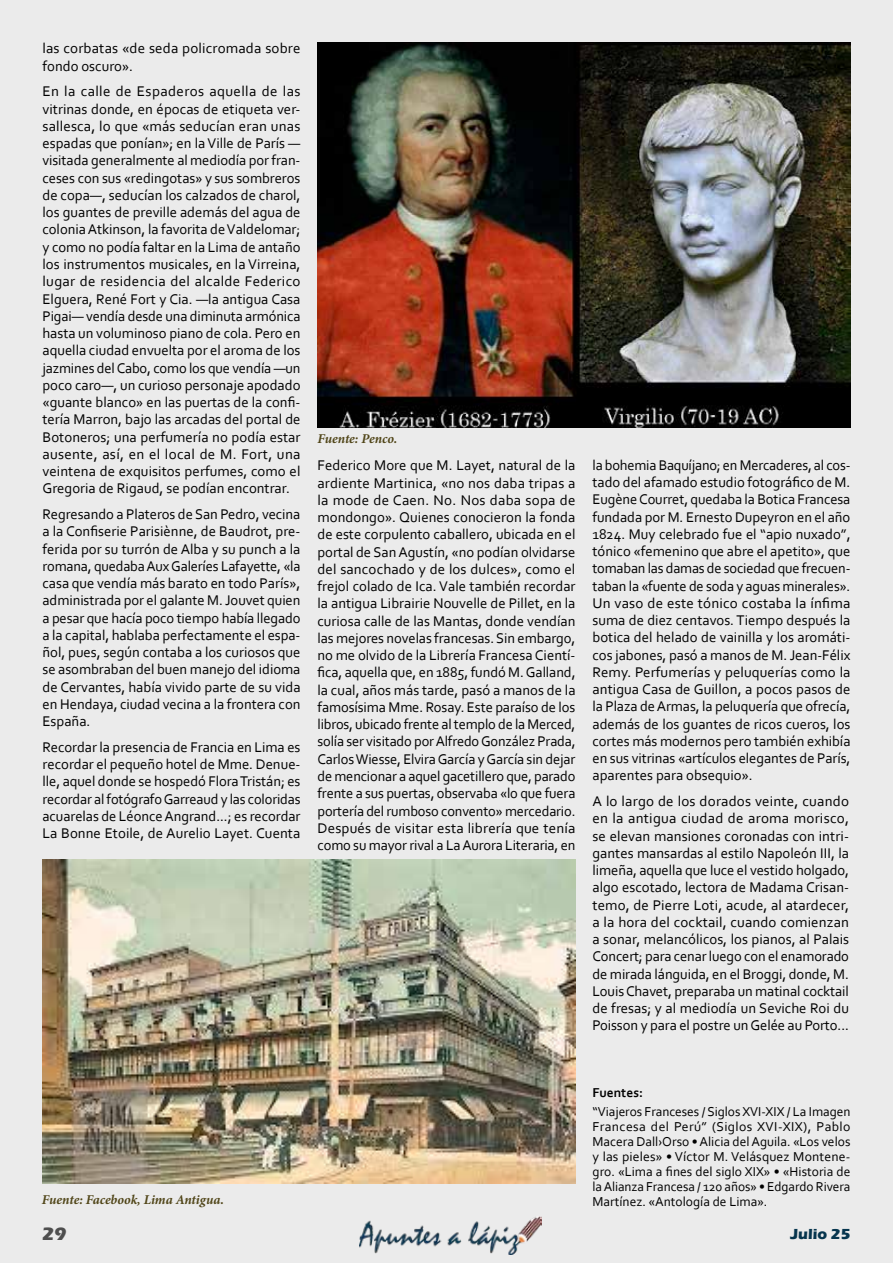
<style>
.page{position:relative;width:893px;height:1263px;background:#ebebeb}
.page>*{position:absolute;margin:0;border:0;box-sizing:border-box;transform-origin:0 0}
.t1{font:700 18.75px "Eras ITC";color:#4e4e4e}
.t2{font:700 15px "Eras ITC";color:#06354e}
.t3{font:14.7px/17.2px "Corbel";color:#000;text-align:justify}
.t4{font:13.5px/15px "Corbel";letter-spacing:-.005em;color:#000;text-align:justify}
.t5{font:italic 700 13.5px "Minion Pro";letter-spacing:-.005em;color:#514619}
.t6{font:700 13.5px "Corbel";color:#000}
</style>
<div class="page">
<img style="left:359px;top:1216px;width:182px;height:38px">
<img style="left:317px;top:43px;width:533px;height:385px">
<img style="left:43px;top:859px;width:532px;height:324px">
<p class="t3" style="left:43px;top:40px;width:259px">las corbatas «de seda policromada sobre fondo oscuro».</p>
<p class="t3" style="left:43px;top:83px;width:260px">En la calle de Espaderos aquella de las vitrinas donde, en épocas de etiqueta ver&shy;sallesca, lo que «más seducían eran unas espadas que ponían»; en la Ville de París — visitada generalmente al mediodía por fran&shy;ceses con sus «redingotas» y sus sombreros de copa—, seducían los calzados de charol, los guantes de preville además del agua de colonia Atkinson, la favorita de Valdelomar; y como no podía faltar en la Lima de antaño los instrumentos musicales, en la Virreina, lugar de residencia del alcalde Federico Elguera, René Fort y Cia. —la antigua Casa Pigai— vendía desde una diminuta armónica hasta un voluminoso piano de cola. Pero en aquella ciudad envuelta por el aroma de los jazmines del Cabo, como los que vendía —un poco caro—, un curioso personaje apodado «guante blanco» en las puertas de la confi&shy;tería Marron, bajo las arcadas del portal de Botoneros; una perfumería no podía estar ausente, así, en el local de M. Fort, una veintena de exquisitos perfumes, como el Gregoria de Rigaud, se podían encontrar.</p>
<p class="t3" style="left:43px;top:505px;width:259px">Regresando a Plateros de San Pedro, vecina a la Confiserie Parisiènne, de Baudrot, pre&shy;ferida por su turrón de Alba y su punch a la romana, quedaba Aux Galeríes Lafayette, «la casa que vendía más barato en todo París», administrada por el galante M. Jouvet quien a pesar que hacía poco tiempo había llegado a la capital, hablaba perfectamente el espa&shy;ñol, pues, según contaba a los curiosos que se asombraban del buen manejo del idioma de Cervantes, había vivido parte de su vida en Hendaya, ciudad vecina a la frontera con España.</p>
<p class="t3" style="left:43px;top:738px;width:259px">Recordar la presencia de Francia en Lima es recordar el pequeño hotel de Mme. Denue&shy;lle, aquel donde se hospedó Flora Tristán; es recordar al fotógrafo Garreaud y las coloridas acuarelas de Léonce Angrand...; es recordar La Bonne Etoile, de Aurelio Layet. Cuenta</p>
<p class="t5" style="left:317px;top:429px;width:81px">Fuente: Penco.</p>
<p class="t3" style="left:317px;top:457px;width:260px">Federico More que M. Layet, natural de la ardiente Martinica, «no nos daba tripas a la mode de Caen. No. Nos daba sopa de mondongo». Quienes conocieron la fonda de este corpulento caballero, ubicada en el portal de San Agustín, «no podían olvidarse del sancochado y de los dulces», como el frejol colado de Ica. Vale también recordar la antigua Librairie Nouvelle de Pillet, en la curiosa calle de las Mantas, donde vendían las mejores novelas francesas. Sin embargo, no me olvido de la Librería Francesa Cientí&shy;fica, aquella que, en 1885, fundó M. Galland, la cual, años más tarde, pasó a manos de la famosísima Mme. Rosay. Este paraíso de los libros, ubicado frente al templo de la Merced, solía ser visitado por Alfredo González Prada, Carlos Wiesse, Elvira García y García sin dejar de mencionar a aquel gacetillero que, parado frente a sus puertas, observaba «lo que fuera portería del rumboso convento» mercedario.<br>Después de visitar esta librería que tenía como su mayor rival a La Aurora Literaria, en</p>
<p class="t3" style="left:592px;top:456px;width:260px">la bohemia Baquíjano; en Mercaderes, al cos&shy;tado del afamado estudio fotográfico de M.<br>Eugène Courret, quedaba la Botica Francesa fundada por M. Ernesto Dupeyron en el año 1824. Muy celebrado fue el “apio nuxado”, tónico «femenino que abre el apetito», que tomaban las damas de sociedad que frecuen&shy;taban la «fuente de soda y aguas minerales».<br>Un vaso de este tónico costaba la ínfima suma de diez centavos. Tiempo después la botica del helado de vainilla y los aromáti&shy;cos jabones, pasó a manos de M. Jean-Félix Remy. Perfumerías y peluquerías como la antigua Casa de Guillon, a pocos pasos de la Plaza de Armas, la peluquería que ofrecía, además de los guantes de ricos cueros, los cortes más modernos pero también exhibía en sus vitrinas «artículos elegantes de París, aparentes para obsequio».</p>
<p class="t3" style="left:592px;top:792px;width:258px">A lo largo de los dorados veinte, cuando en la antigua ciudad de aroma morisco, se elevan mansiones coronadas con intri&shy;gantes mansardas al estilo Napoleón III, la limeña, aquella que luce el vestido holgado, algo escotado, lectora de Madama Crisan&shy;temo, de Pierre Loti, acude, al atardecer, a la hora del cocktail, cuando comienzan a sonar, melancólicos, los pianos, al Palais Concert; para cenar luego con el enamorado de mirada lánguida, en el Broggi, donde, M.<br>Louis Chavet, preparaba un matinal cocktail de fresas; y al mediodía un Seviche Roi du Poisson y para el postre un Gelée au Porto...</p>
<p class="t5" style="left:42px;top:1190px;width:183px">Fuente: Facebook, Lima Antigua.</p>
<p class="t6" style="left:592px;top:1084px;width:52px">Fuentes:</p>
<p class="t4" style="left:592px;top:1104px;width:260px">“Viajeros Franceses / Siglos XVI-XIX / La Imagen Francesa del Perú” (Siglos XVI-XIX), Pablo Macera Dall›Orso • Alicia del Aguila. «Los velos y las pieles» • Víctor M. Velásquez Montene&shy;gro. «Lima a fines del siglo XIX» • «Historia de la Alianza Francesa / 120 años» • Edgardo Rivera Martínez. «Antología de Lima».</p>
<p class="t1" style="left:42px;top:1223px;width:26px">29</p>
<p class="t2" style="left:790px;top:1226px;width:61px">Julio 25</p>
</div>
